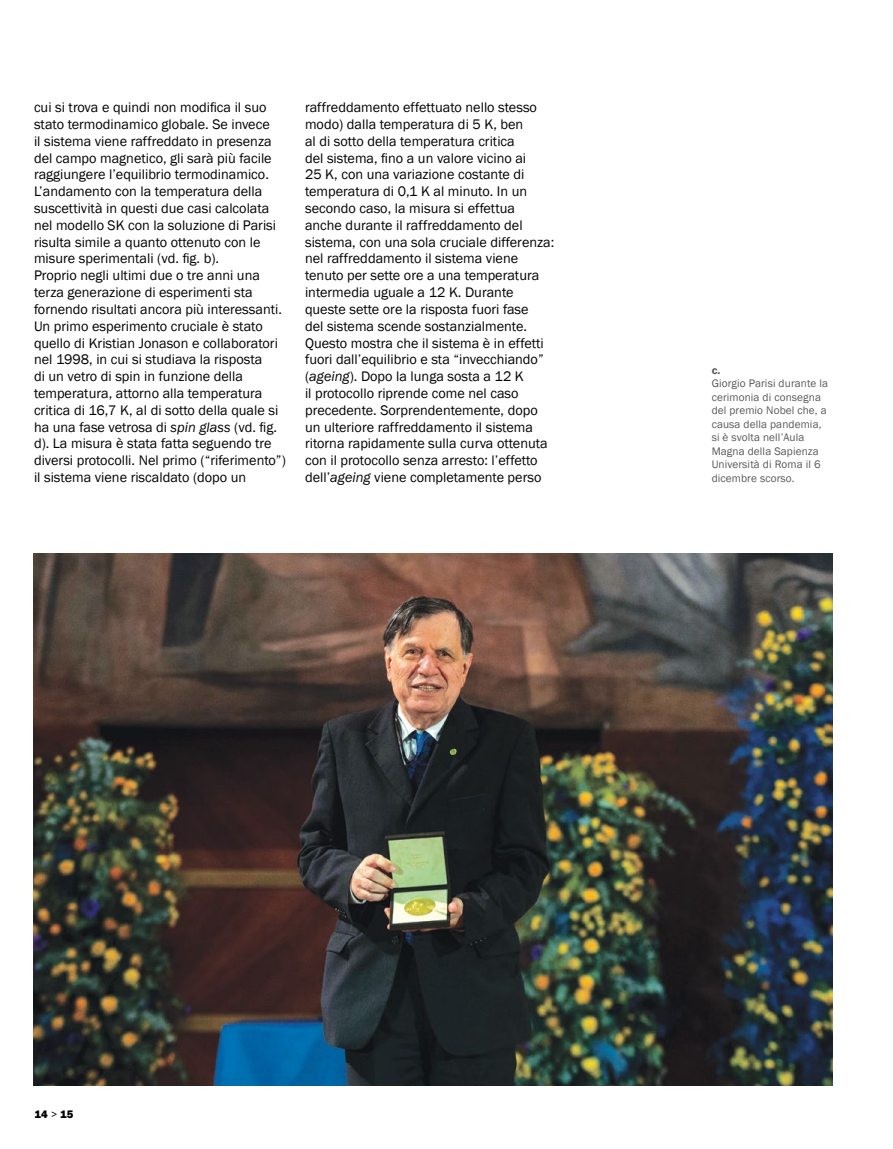
<style>
.page{position:relative;width:893px;height:1149px;background:#fff}
.page>*{position:absolute;margin:0;border:0;box-sizing:border-box;transform-origin:0 0}
.t1{font:14.25px/16.8px "Franklin Gothic";color:#000}
.t2{font:11.25px/13.5px "Franklin Gothic";letter-spacing:.01em;color:#58595b}
.t3{font:800 11.25px "Franklin Gothic";color:#000}
.t4{font:600 11.25px "Franklin Gothic";color:#58595b}
.s1{font-style:italic}
.s2{font-weight:400}
</style>
<div class="page">
<img style="left:33px;top:553px;width:799px;height:531px">
<p class="t1" style="left:34px;top:99px;width:253px">cui si trova e quindi non modifica il suo stato termodinamico globale. Se invece<br>il sistema viene raffreddato in presenza del campo magnetico, gli sarà più facile raggiungere l’equilibrio termodinamico.<br>L’andamento con la temperatura della suscettività in questi due casi calcolata nel modello SK con la soluzione di Parisi risulta simile a quanto ottenuto con le misure sperimentali (vd. fig. b).<br>Proprio negli ultimi due o tre anni una terza generazione di esperimenti sta fornendo risultati ancora più interessanti.<br>Un primo esperimento cruciale è stato quello di Kristian Jonason e collaboratori nel 1998, in cui si studiava la risposta<br>di un vetro di spin in funzione della temperatura, attorno alla temperatura critica di 16,7 K, al di sotto della quale si ha una fase vetrosa di <span class="s1">spin glass</span> (vd. fig. d). La misura è stata fatta seguendo tre diversi protocolli. Nel primo (“riferimento”) il sistema viene riscaldato (dopo un</p>
<p class="t1" style="left:305px;top:99px;width:251px">raffreddamento effettuato nello stesso modo) dalla temperatura di 5 K, ben<br>al di sotto della temperatura critica<br>del sistema, fino a un valore vicino ai<br>25 K, con una variazione costante di temperatura di 0,1 K al minuto. In un secondo caso, la misura si effettua anche durante il raffreddamento del sistema, con una sola cruciale differenza: nel raffreddamento il sistema viene tenuto per sette ore a una temperatura intermedia uguale a 12 K. Durante queste sette ore la risposta fuori fase<br>del sistema scende sostanzialmente.<br>Questo mostra che il sistema è in effetti fuori dall’equilibrio e sta “invecchiando” (<span class="s1">ageing</span>). Dopo la lunga sosta a 12 K<br>il protocollo riprende come nel caso precedente. Sorprendentemente, dopo un ulteriore raffreddamento il sistema ritorna rapidamente sulla curva ottenuta con il protocollo senza arresto: l’effetto dell’<span class="s1">ageing</span> viene completamente perso</p>
<p class="t4" style="left:712px;top:363px;width:10px">c.</p>
<p class="t2" style="left:712px;top:377px;width:118px">Giorgio Parisi durante la cerimonia di consegna del premio Nobel che, a causa della pandemia, si è svolta nell’Aula<br>Magna della Sapienza<br>Università di Roma il 6 dicembre scorso.</p>
<p class="t3" style="left:34px;top:1106px;width:41px">14 <span class="s2">&gt;</span> 15</p>
</div>
